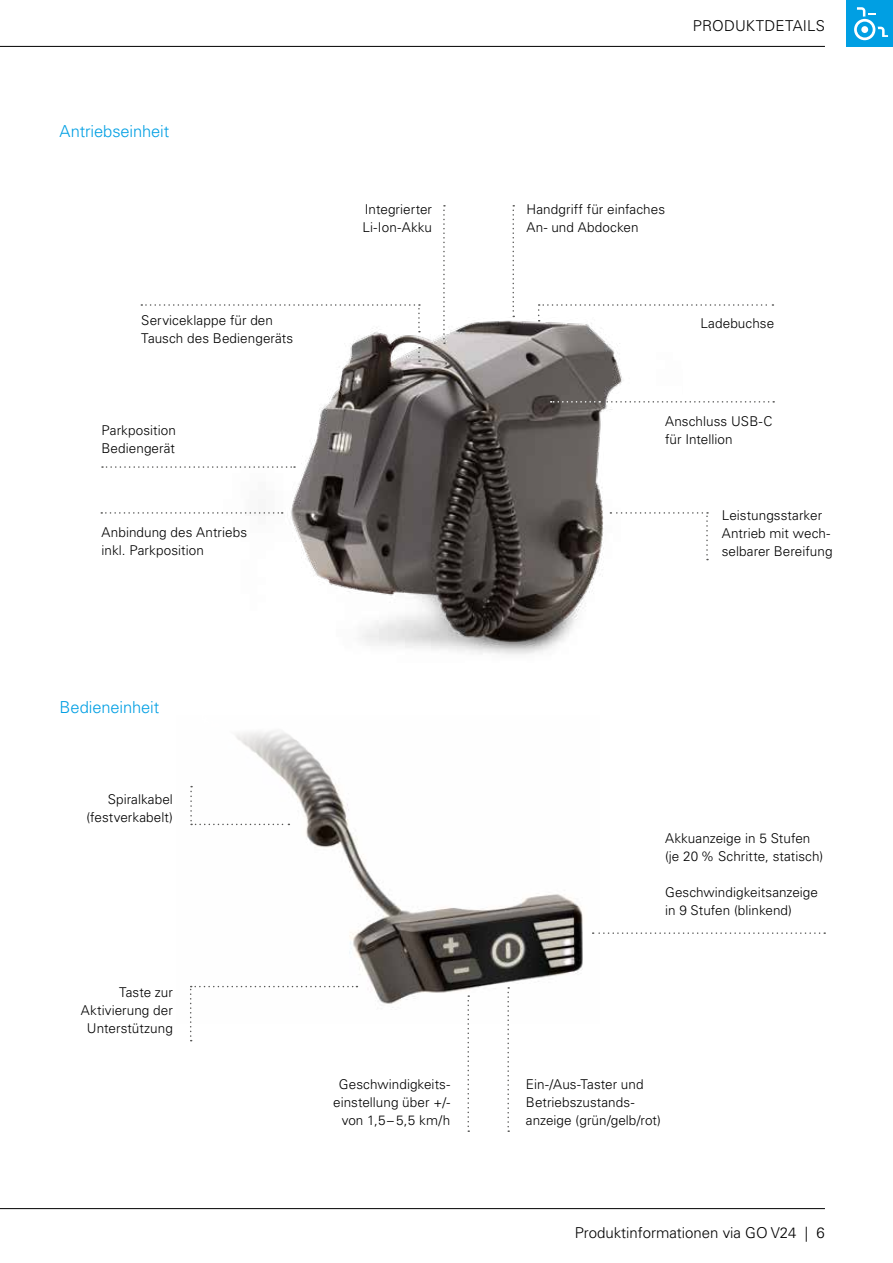
<style>
.page{position:relative;width:893px;height:1263px;background:#fff}
.page>*{position:absolute;margin:0;border:0;box-sizing:border-box;transform-origin:0 0}
.t1{font:300 16.5px "Univers LT Std";letter-spacing:-.005em;color:#009fe3}
.t2{font:300 15px "Univers LT Std";color:#000}
.t3{font:300 13.5px/18px "Univers LT Std";letter-spacing:.005em;color:#000}
</style>
<div class="page">
<hr style="left:0;top:46px;width:825px;height:1px;background:#000">
<div style="left:846px;top:0;width:47px;height:47px;background:#009fe3"></div>
<svg style="left:854px;top:7px;width:34px;height:33px"></svg>
<hr style="left:0;top:1208px;width:825px;height:1px;background:#000">
<img style="left:190px;top:731px;width:403px;height:273px">
<img style="left:283px;top:304px;width:339px;height:351px">
<svg style="left:141px;top:304px;width:279px;height:28px"></svg>
<svg style="left:538px;top:304px;width:235px;height:17px"></svg>
<svg style="left:443px;top:205px;width:2px;height:139px"></svg>
<svg style="left:418px;top:347px;width:2px;height:15px"></svg>
<svg style="left:467px;top:995px;width:2px;height:137px"></svg>
<svg style="left:507px;top:987px;width:2px;height:145px"></svg>
<svg style="left:190px;top:786px;width:99px;height:39px"></svg>
<svg style="left:190px;top:986px;width:167px;height:55px"></svg>
<svg style="left:593px;top:932px;width:232px;height:2px"></svg>
<svg style="left:512px;top:205px;width:2px;height:112px"></svg>
<svg style="left:101px;top:512px;width:182px;height:2px"></svg>
<svg style="left:102px;top:466px;width:193px;height:2px"></svg>
<svg style="left:610px;top:512px;width:98px;height:48px"></svg>
<svg style="left:551px;top:401px;width:223px;height:2px"></svg>
<p class="t1" style="left:60px;top:121px;width:111px">Antriebseinheit</p>
<p class="t3" style="left:141px;top:311px;width:153px">Serviceklappe für den<br>Tausch des Bediengeräts</p>
<p class="t3" style="left:102px;top:421px;width:76px">Parkposition<br>Bediengerät</p>
<p class="t3" style="left:102px;top:523px;width:147px">Anbindung des Antriebs inkl. Parkposition</p>
<p class="t3" style="left:362px;top:200px;width:71px">Integrierter<br>Li-Ion-Akku</p>
<p class="t2" style="left:693px;top:17px;width:134px">PRODUKTDETAILS</p>
<p class="t3" style="left:526px;top:200px;width:140px">Handgriff für einfaches<br>An- und Abdocken</p>
<p class="t3" style="left:700px;top:314px;width:75px">Ladebuchse</p>
<p class="t3" style="left:665px;top:412px;width:109px">Anschluss USB-C für Intellion</p>
<p class="t3" style="left:722px;top:507px;width:112px">Leistungsstarker<br>Antrieb mit wech&shy;selbarer Bereifung</p>
<p class="t1" style="left:60px;top:697px;width:101px">Bedieneinheit</p>
<p class="t3" style="left:86px;top:790px;width:88px;text-align:right">Spiralkabel (festverkabelt)</p>
<p class="t3" style="left:81px;top:983px;width:94px;text-align:right">Taste zur<br>Aktivierung der<br>Unterstützung</p>
<p class="t3" style="left:665px;top:829px;width:160px">Akkuanzeige in 5 Stufen (je 20 % Schritte, statisch)</p>
<p class="t3" style="left:665px;top:883px;width:155px">Geschwindigkeitsanzeige in 9 Stufen (blinkend)</p>
<p class="t3" style="left:333px;top:1075px;width:119px;text-align:right">Geschwindigkeits&shy;einstellung über +/- von 1,5– 5,5 km/h</p>
<p class="t3" style="left:526px;top:1075px;width:136px">Ein-/Aus-Taster und<br>Betriebszustands&shy;anzeige (grün/gelb/rot)</p>
<p class="t2" style="left:575px;top:1224px;width:252px">Produktinformationen via GO V24 | 6</p>
</div>
